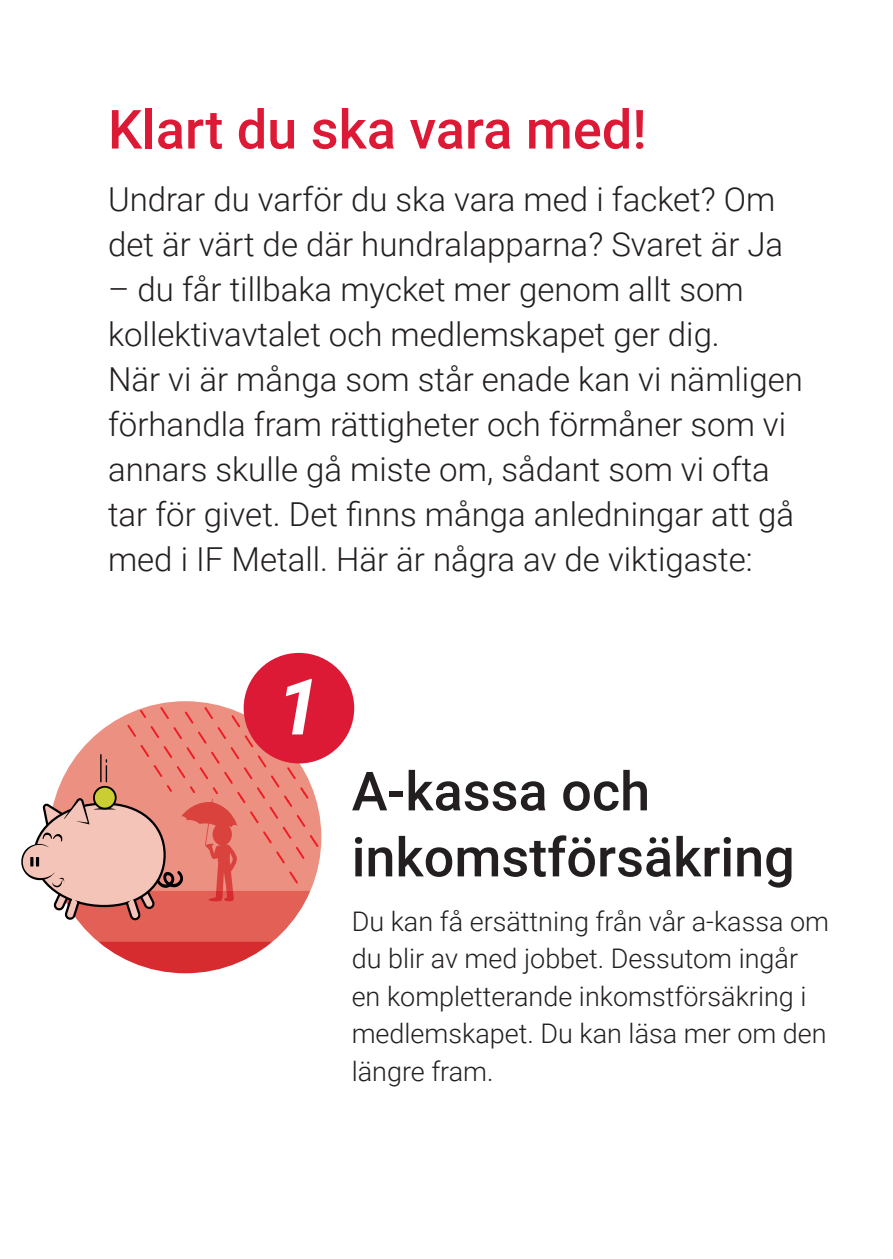
<style>
.page{position:relative;width:893px;height:1259px;background:#fff}
.page>*{position:absolute;margin:0;border:0;box-sizing:border-box;transform-origin:0 0}
.t1{font:italic 700 78px "Roboto";color:#fff}
.Rubrik_1{font:500 54px/66px "Roboto";color:#231f20}
.Rubrik_1-2{font:500 54px "Roboto";color:#dc1a36}
.Brödtext{font:300 33px/45px "Roboto";color:#231f20}
.Brödtext-2{font:300 27px/37.5px "Roboto";color:#231f20}
</style>
<div class="page">
<svg style="left:147px;top:698px;width:178px;height:169px"></svg>
<svg style="left:21px;top:707px;width:297px;height:267px"></svg>
<div style="left:244px;top:653px;width:110px;height:110px;background:#dc1a36;border-radius:50%"></div>
<p class="Rubrik_1-2" style="left:108px;top:91px;width:540px">Klart du ska vara med!</p>
<p class="Brödtext" style="left:108px;top:175px;width:677px">Undrar du varför du ska vara med i facket? Om det är värt de där hundralapparna? Svaret är Ja</p>
<p class="Brödtext" style="left:108px;top:265px;width:696px">– du får tillbaka mycket mer genom allt som kollektivavtalet och medlemskapet ger dig.<br>När vi är många som står enade kan vi nämligen förhandla fram rättigheter och förmåner som vi annars skulle gå miste om, sådant som vi ofta tar för givet. Det finns många anledningar att gå med i IF Metall. Här är några av de viktigaste:</p>
<p class="t1" style="left:277px;top:652px;width:45px">1</p>
<p class="Rubrik_1" style="left:352px;top:756px;width:445px">A-kassa och inkomstförsäkring</p>
<p class="Brödtext-2" style="left:352px;top:901px;width:479px">Du kan få ersättning från vår a-kassa om du blir av med jobbet. Dessutom ingår en kompletterande inkomstförsäkring i medlemskapet. Du kan läsa mer om den längre fram.</p>
</div>
